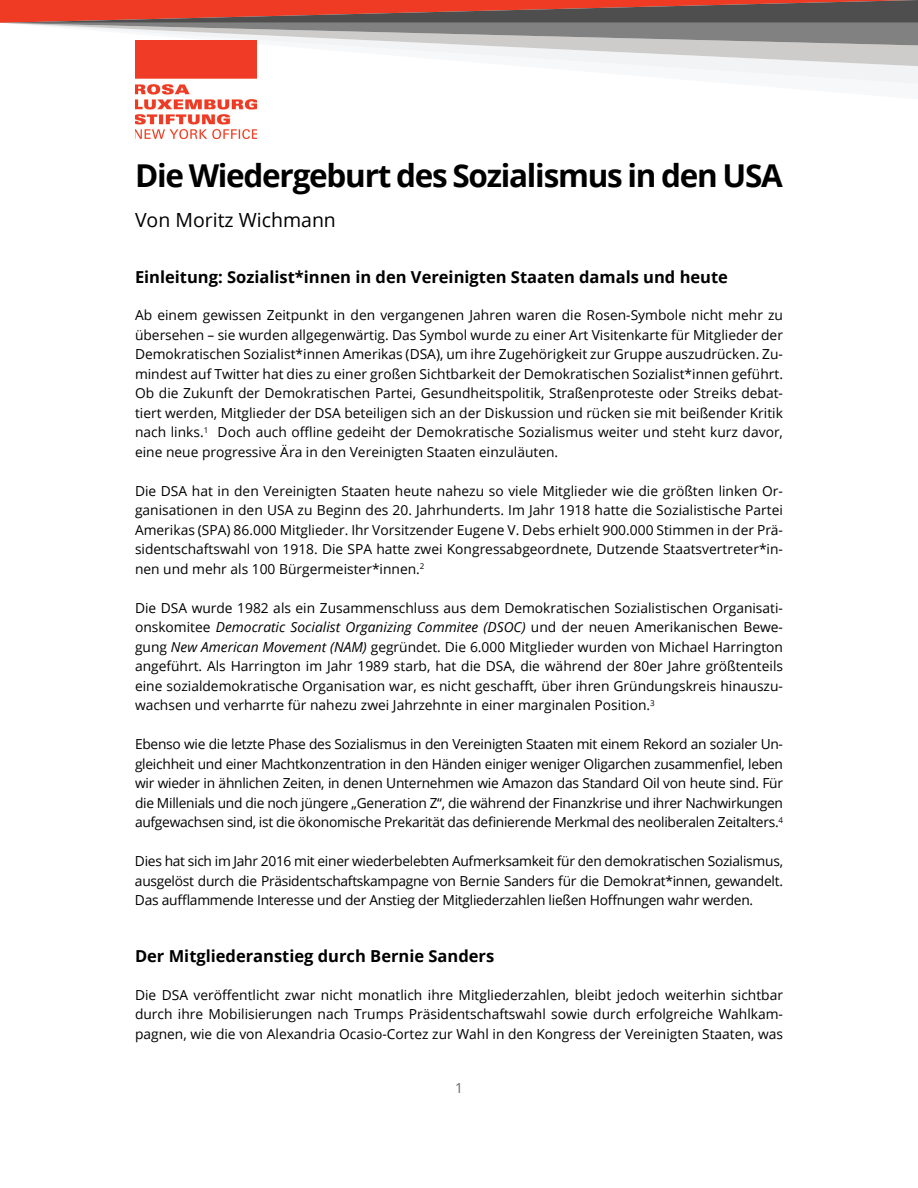
<style>
.page{position:relative;width:918px;height:1188px;background:#fff}
.page>*{position:absolute;margin:0;border:0;box-sizing:border-box;transform-origin:0 0}
.t1{font:700 31.5px "Open Sans";letter-spacing:-.04em;color:#000}
.t2{font:19.5px "Open Sans";color:#000}
.t3{font:700 16.5px "Open Sans";color:#000}
.t4{font:13.8px/19.5px "Open Sans";color:#000;text-align:justify}
.t5{font:13.8px "Open Sans";color:#636466}
.s1{font-style:italic}
</style>
<div class="page">
<div style="left:660px;top:66px;width:258px;height:18px;background:#f4f5f6"></div>
<svg style="left:0;top:0;width:918px;height:66px"></svg>
<img style="left:135px;top:40px;width:122px;height:99px">
<h1 class="t1" style="left:135px;top:153px;width:649px">Die Wiedergeburt des Sozialismus in den USA</h1>
<h2 class="t2" style="left:135px;top:207px;width:202px">Von Moritz Wichmann</h2>
<p class="t3" style="left:135px;top:265px;width:595px">Einleitung: Sozialist*innen in den Vereinigten Staaten damals und heute</p>
<p class="t4" style="left:135px;top:305px;width:650px">Ab einem gewissen Zeitpunkt in den vergangenen Jahren waren die Rosen-Symbole nicht mehr zu übersehen – sie wurden allgegenwärtig. Das Symbol wurde zu einer Art Visitenkarte für Mitglieder der Demokratischen Sozialist*innen Amerikas (DSA), um ihre Zugehörigkeit zur Gruppe auszudrücken. Zu&shy;mindest auf Twitter hat dies zu einer großen Sichtbarkeit der Demokratischen Sozialist*innen geführt.<br>Ob die Zukunft der Demokratischen Partei, Gesundheitspolitik, Straßenproteste oder Streiks debat&shy;tiert werden, Mitglieder der DSA beteiligen sich an der Diskussion und rücken sie mit beißender Kritik nach links.<sup>1</sup> Doch auch offline gedeiht der Demokratische Sozialismus weiter und steht kurz davor, eine neue progressive Ära in den Vereinigten Staaten einzuläuten.</p>
<p class="t4" style="left:135px;top:481px;width:650px">Die DSA hat in den Vereinigten Staaten heute nahezu so viele Mitglieder wie die größten linken Or&shy;ganisationen in den USA zu Beginn des 20. Jahrhunderts. Im Jahr 1918 hatte die Sozialistische Partei Amerikas (SPA) 86.000 Mitglieder. Ihr Vorsitzender Eugene V. Debs erhielt 900.000 Stimmen in der Prä&shy;sidentschaftswahl von 1918. Die SPA hatte zwei Kongressabgeordnete, Dutzende Staatsvertreter*in&shy;nen und mehr als 100 Bürgermeister*innen.<sup>2</sup></p>
<p class="t4" style="left:135px;top:598px;width:650px">Die DSA wurde 1982 als ein Zusammenschluss aus dem Demokratischen Sozialistischen Organisati&shy;onskomitee <span class="s1">Democratic Socialist Organizing Commitee (DSOC)</span> und der neuen Amerikanischen Bewe&shy;gung <span class="s1">New American Movement (NAM)</span> gegründet. Die 6.000 Mitglieder wurden von Michael Harrington angeführt. Als Harrington im Jahr 1989 starb, hat die DSA, die während der 80er Jahre größtenteils eine sozialdemokratische Organisation war, es nicht geschafft, über ihren Gründungskreis hinauszu&shy;wachsen und verharrte für nahezu zwei Jahrzehnte in einer marginalen Position.<sup>3</sup></p>
<p class="t4" style="left:135px;top:734px;width:650px">Ebenso wie die letzte Phase des Sozialismus in den Vereinigten Staaten mit einem Rekord an sozialer Un&shy;gleichheit und einer Machtkonzentration in den Händen einiger weniger Oligarchen zusammenfiel, leben wir wieder in ähnlichen Zeiten, in denen Unternehmen wie Amazon das Standard Oil von heute sind. Für die Millenials und die noch jüngere „Generation Z“, die während der Finanzkrise und ihrer Nachwirkungen aufgewachsen sind, ist die ökonomische Prekarität das definierende Merkmal des neoliberalen Zeitalters.<sup>4</sup></p>
<p class="t4" style="left:135px;top:851px;width:650px">Dies hat sich im Jahr 2016 mit einer wiederbelebten Aufmerksamkeit für den demokratischen Sozialismus, ausgelöst durch die Präsidentschaftskampagne von Bernie Sanders für die Demokrat*innen, gewandelt.<br>Das aufflammende Interesse und der Anstieg der Mitgliederzahlen ließen Hoffnungen wahr werden.</p>
<p class="t3" style="left:135px;top:944px;width:361px">Der Mitgliederanstieg durch Bernie Sanders</p>
<p class="t4" style="left:135px;top:985px;width:650px">Die DSA veröffentlicht zwar nicht monatlich ihre Mitgliederzahlen, bleibt jedoch weiterhin sichtbar durch ihre Mobilisierungen nach Trumps Präsidentschaftswahl sowie durch erfolgreiche Wahlkam&shy;pagnen, wie die von Alexandria Ocasio-Cortez zur Wahl in den Kongress der Vereinigten Staaten, was</p>
<p class="t5" style="left:455px;top:1078px;width:9px">1</p>
</div>
